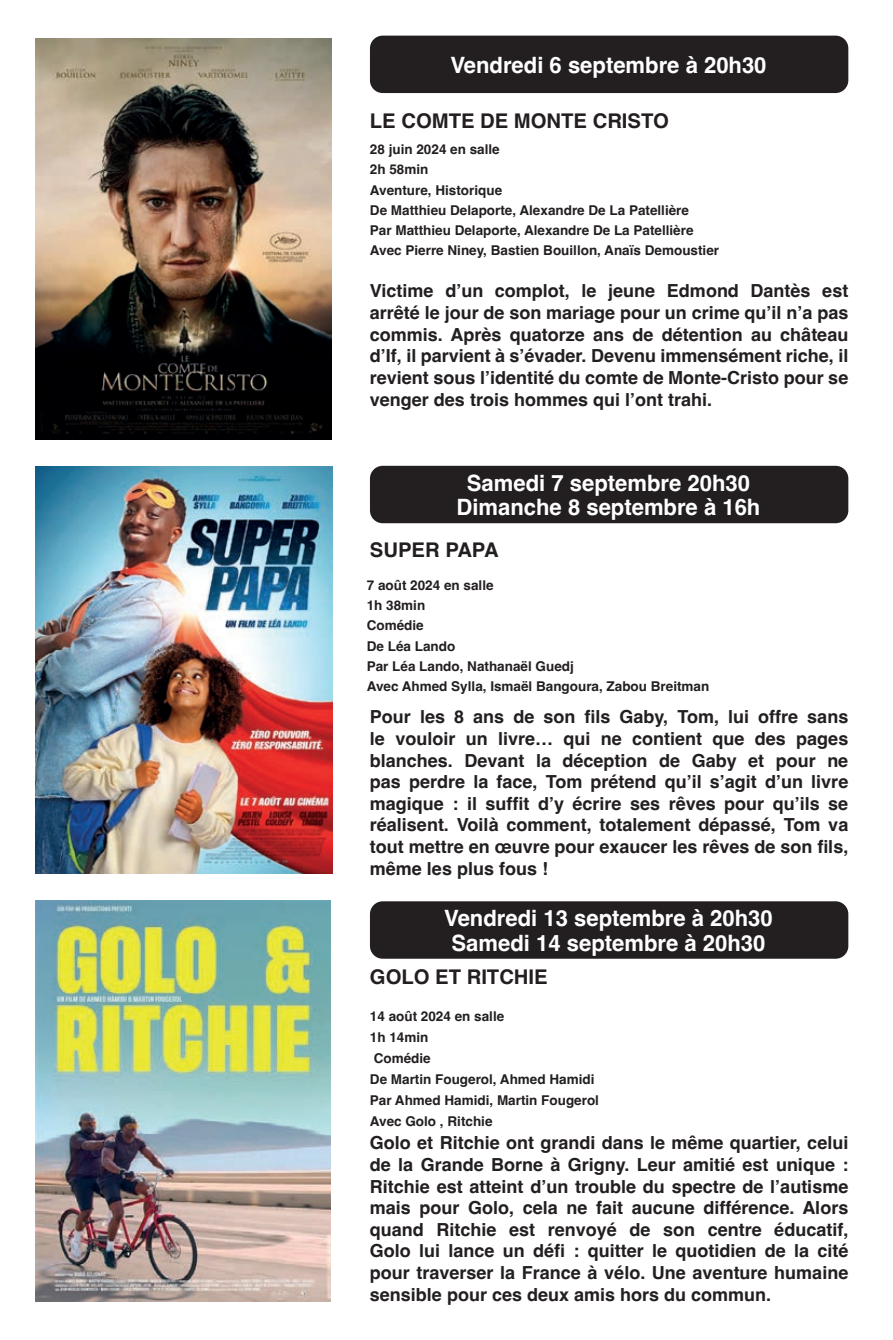
<style>
.page{position:relative;width:893px;height:1340px;background:#fff}
.page>*{position:absolute;margin:0;border:0;box-sizing:border-box;transform-origin:0 0}
.t1{font:700 22.5px/24.8px "Helvetica";color:#fff;text-align:center}
.t2{font:700 20.25px "Helvetica";color:#231f20}
.t3{font:700 18px/21.6px "Helvetica";color:#231f20;text-align:justify}
.t4{font:700 13.5px/20.2px "Helvetica";color:#231f20}
</style>
<div class="page">
<div style="left:370px;top:36px;width:478px;height:57px;background:#231f20;border-radius:13px"></div>
<img style="left:35px;top:38px;width:296px;height:402px">
<img style="left:35px;top:467px;width:297px;height:406px">
<div style="left:370px;top:466px;width:478px;height:57px;background:#231f20;border-radius:13px"></div>
<div style="left:370px;top:901px;width:478px;height:57px;background:#231f20;border-radius:13px"></div>
<img style="left:35px;top:901px;width:296px;height:400px">
<p class="t1" style="left:450px;top:55px;width:318px">Vendredi 6 septembre à 20h30</p>
<p class="t2" style="left:370px;top:109px;width:300px">LE COMTE DE MONTE CRISTO</p>
<p class="t4" style="left:370px;top:141px;width:351px">28 juin 2024 en salle<br>2h 58min<br>Aventure, Historique<br>De Matthieu Delaporte, Alexandre De La Patellière<br>Par Matthieu Delaporte, Alexandre De La Patellière Avec Pierre Niney, Bastien Bouillon, Anaïs Demoustier</p>
<p class="t3" style="left:370px;top:282px;width:480px">Victime d’un complot, le jeune Edmond Dantès est arrêté le jour de son mariage pour un crime qu’il n’a pas commis. Après quatorze ans de détention au château d’If, il parvient à s’évader. Devenu immensément riche, il revient sous l’identité du comte de Monte-Cristo pour se venger des trois hommes qui l’ont trahi.</p>
<p class="t1" style="left:456px;top:473px;width:305px">Samedi 7 septembre 20h30<br>Dimanche 8 septembre à 16h</p>
<p class="t2" style="left:370px;top:537px;width:130px">SUPER PAPA</p>
<p class="t4" style="left:367px;top:576px;width:344px">7 août 2024 en salle<br>1h 38min<br>Comédie<br>De Léa Lando<br>Par Léa Lando, Nathanaël Guedj<br>Avec Ahmed Sylla, Ismaël Bangoura, Zabou Breitman</p>
<p class="t3" style="left:370px;top:708px;width:480px">Pour les 8 ans de son fils Gaby, Tom, lui offre sans le vouloir un livre… qui ne contient que des pages blanches. Devant la déception de Gaby et pour ne pas perdre la face, Tom prétend qu’il s’agit d’un livre magique : il suffit d’y écrire ses rêves pour qu’ils se réalisent. Voilà comment, totalement dépassé, Tom va tout mettre en œuvre pour exaucer les rêves de son fils, même les plus fous !</p>
<p class="t1" style="left:444px;top:908px;width:330px">Vendredi 13 septembre à 20h30<br>Samedi 14 septembre à 20h30</p>
<p class="t2" style="left:370px;top:964px;width:179px">GOLO ET RITCHIE</p>
<p class="t4" style="left:370px;top:1007px;width:231px;line-height:20.9px">14 août 2024 en salle<br>1h 14min<br>Comédie<br>De Martin Fougerol, Ahmed Hamidi<br>Par Ahmed Hamidi, Martin Fougerol<br>Avec Golo , Ritchie</p>
<p class="t3" style="left:370px;top:1134px;width:480px">Golo et Ritchie ont grandi dans le même quartier, celui de la Grande Borne à Grigny. Leur amitié est unique :<br>Ritchie est atteint d’un trouble du spectre de l’autisme mais pour Golo, cela ne fait aucune différence. Alors quand Ritchie est renvoyé de son centre éducatif, Golo lui lance un défi : quitter le quotidien de la cité pour traverser la France à vélo. Une aventure humaine sensible pour ces deux amis hors du commun.</p>
</div>
